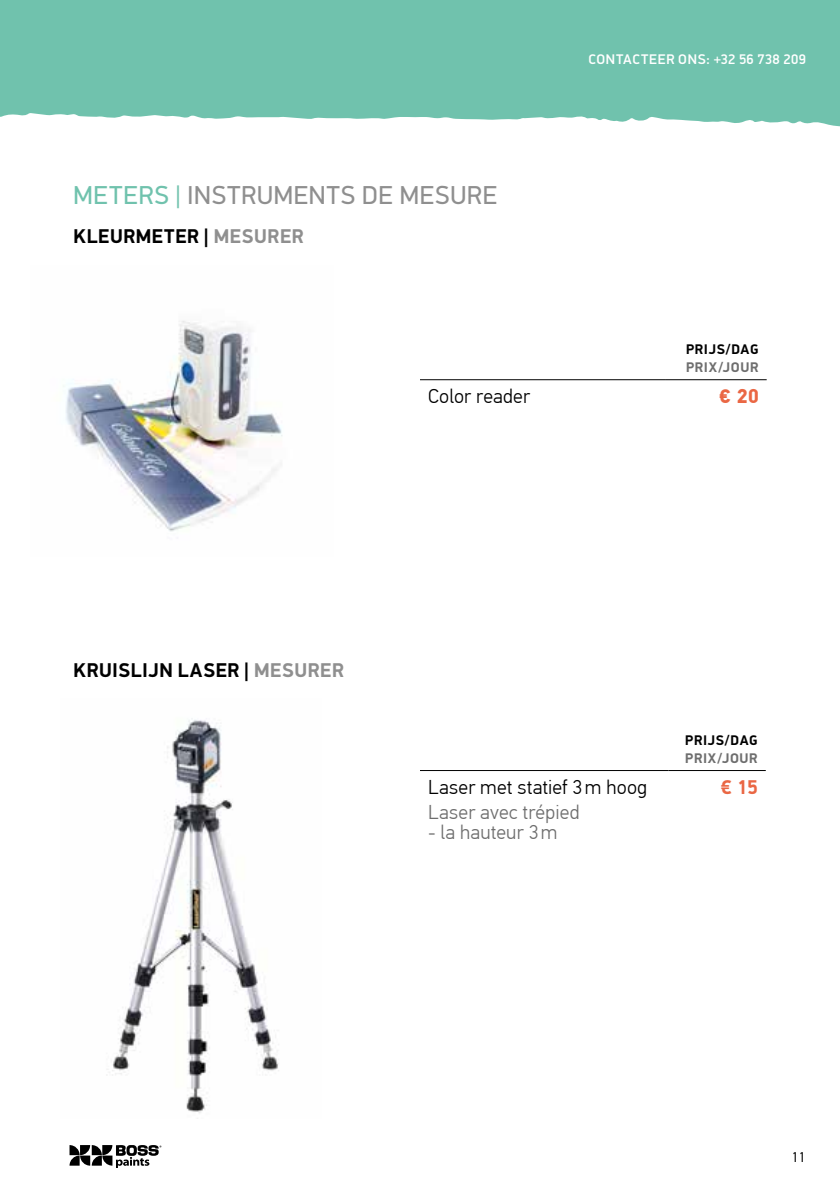
<style>
.page{position:relative;width:840px;height:1191px;background:#fff}
.page>*{position:absolute;margin:0;border:0;box-sizing:border-box;transform-origin:0 0}
.t1{font:26px "PFDIN Display Pro";letter-spacing:.03em;color:#8f8f8f}
.t2{font:700 20px "PFDIN Display Pro";letter-spacing:.025em;color:#000}
.t3{font:300 20px "PF Din Text Pro";letter-spacing:.01em;color:#000}
.t4{font:300 20px "PF Din Text Pro";letter-spacing:.01em;color:#6e6e6e}
.t5{font:700 20px "PF Din Text Pro";color:#ea6744}
.t6{font:700 20px "PFDIN Display Pro";color:#ea6744}
.t7{font:500 14px "PFDIN Display Pro";letter-spacing:.035em;color:#fff}
.t8{font:700 14px "PFDIN Display Pro";letter-spacing:.045em;color:#000}
.t9{font:700 14px "PFDIN Display Pro";letter-spacing:.05em;color:#6e6e6e}
.t10{font:14px "PF Din Text Pro";color:#000}
.s1{color:#70c2ad}
.s2{color:#8f8f8f}
</style>
<div class="page">
<img style="left:63px;top:320px;width:220px;height:212px">
<hr style="left:420px;top:379px;width:245px;height:1px;background:#000">
<hr style="left:665px;top:379px;width:101px;height:1px;background:#000">
<img style="left:107px;top:718px;width:172px;height:395px">
<hr style="left:420px;top:770px;width:248px;height:1px;background:#000">
<hr style="left:668px;top:770px;width:97px;height:1px;background:#000">
<svg style="left:0;top:0;width:839px;height:127px;background:#79c6b2"></svg>
<svg style="left:69px;top:1145px;width:92px;height:22px"></svg>
<h1 class="t1" style="left:73px;top:180px;width:425px"><span class="s1">METERS |</span> INSTRUMENTS DE MESURE</h1>
<p class="t2" style="left:73px;top:224px;width:231px">KLEURMETER | <span class="s2">MESURER</span></p>
<p class="t7" style="left:588px;top:51px;width:219px">CONTACTEER ONS: +32 56 738 209</p>
<p class="t8" style="left:685px;top:340px;width:74px">PRIJS/DAG</p>
<p class="t9" style="left:685px;top:358px;width:74px">PRIX/JOUR</p>
<p class="t3" style="left:428px;top:384px;width:104px">Color reader</p>
<p class="t5" style="left:719px;top:384px;width:41px">€ 20</p>
<p class="t2" style="left:73px;top:658px;width:272px">KRUISLIJN LASER | <span class="s2">MESURER</span></p>
<p class="t3" style="left:428px;top:775px;width:221px">Laser met statief 3m hoog</p>
<p class="t4" style="left:428px;top:801px;width:153px">Laser avec trépied</p>
<p class="t4" style="left:428px;top:821px;width:131px">- la hauteur 3m</p>
<p class="t8" style="left:684px;top:731px;width:74px">PRIJS/DAG</p>
<p class="t9" style="left:684px;top:749px;width:74px">PRIX/JOUR</p>
<p class="t6" style="left:720px;top:774px;width:38px">€ 15</p>
<p class="t10" style="left:791px;top:1149px;width:15px">11</p>
</div>
